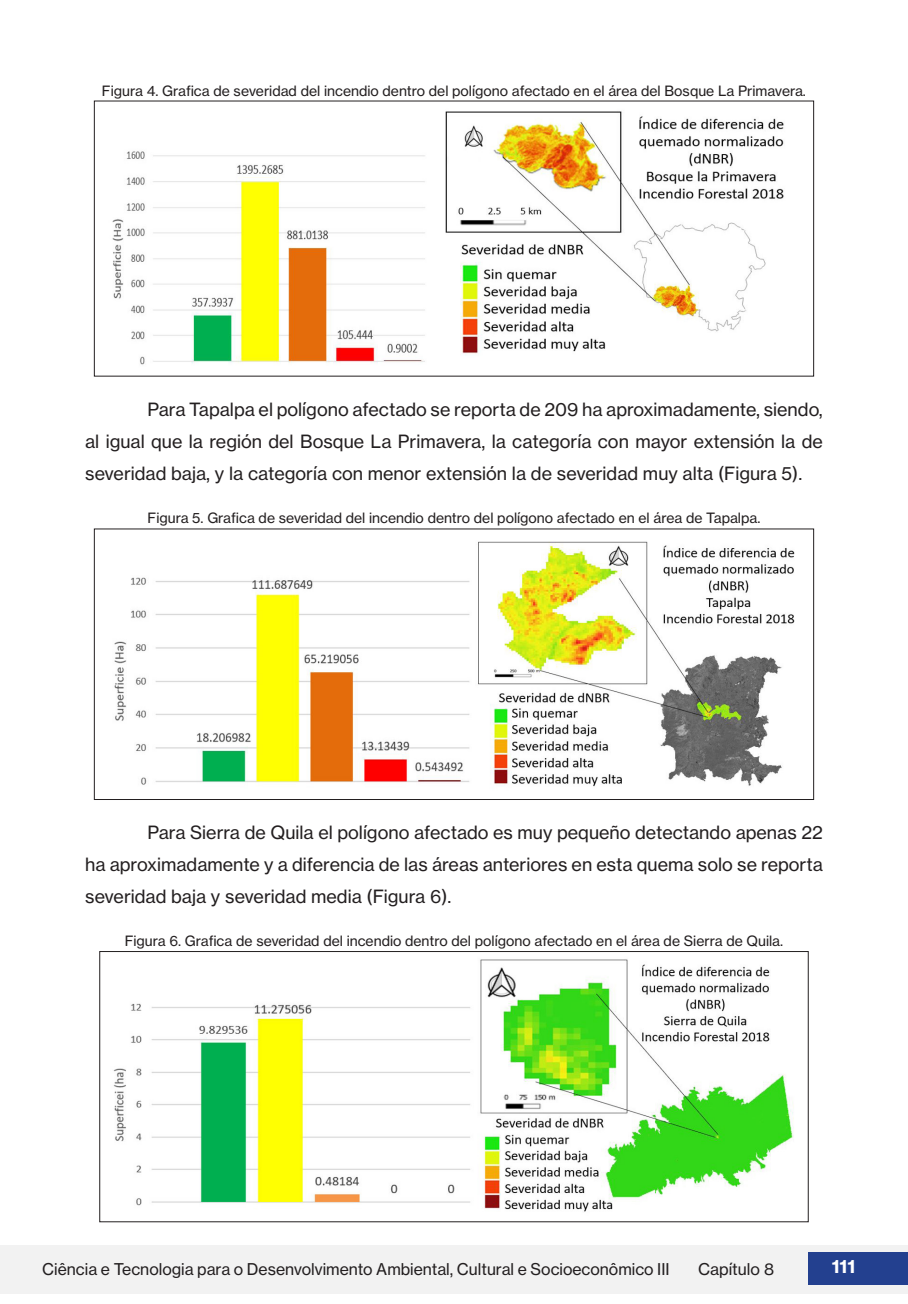
<style>
.page{position:relative;width:908px;height:1304px;background:#fff}
.page>*{position:absolute;margin:0;border:0;box-sizing:border-box;transform-origin:0 0}
.CORPO_DO_TEXTO_ATUAL{font:18px/32px "N Haas Grotesk TX Pro 55 Rg";color:#231f20;text-align:justify}
.t1{font:18px "N Haas Grotesk TX Pro 75 Bd";color:#fff}
.t2{font:16px "N Haas Grotesk TX Pro 55 Rg";color:#231f20}
.LEGENDAS_DE_TABELAS_E_IMAGENS{font:14px "N Haas Grotesk TX Pro 55 Rg";color:#231f20}
</style>
<div class="page">
<div style="left:0;top:1245px;width:907px;height:49px;background:#f2f2f2"></div>
<div style="left:808px;top:1252px;width:99px;height:33px;background:#23408f"></div>
<img style="left:112px;top:111px;width:672px;height:254px">
<img style="left:114px;top:541px;width:681px;height:246px">
<div style="left:94px;top:529px;width:719px;height:271px;border:1px solid #231f20"></div>
<img style="left:113px;top:959px;width:681px;height:253px">
<div style="left:99px;top:951px;width:709px;height:271px;border:1px solid #231f20"></div>
<p class="LEGENDAS_DE_TABELAS_E_IMAGENS" style="left:102px;top:82px;width:705px">Figura 4. Grafica de severidad del incendio dentro del polígono afectado en el área del Bosque La Primavera.</p>
<p class="CORPO_DO_TEXTO_ATUAL" style="left:85px;top:393px;width:739px;text-indent:62px">Para Tapalpa el polígono afectado se reporta de 209 ha aproximadamente, siendo, al igual que la región del Bosque La Primavera, la categoría con mayor extensión la de severidad baja, y la categoría con menor extensión la de severidad muy alta (Figura 5).</p>
<p class="LEGENDAS_DE_TABELAS_E_IMAGENS" style="left:147px;top:509px;width:614px">Figura 5. Grafica de severidad del incendio dentro del polígono afectado en el área de Tapalpa.</p>
<p class="CORPO_DO_TEXTO_ATUAL" style="left:85px;top:817px;width:739px;text-indent:62px">Para Sierra de Quila el polígono afectado es muy pequeño detectando apenas 22 ha aproximadamente y a diferencia de las áreas anteriores en esta quema solo se reporta severidad baja y severidad media (Figura 6).</p>
<p class="LEGENDAS_DE_TABELAS_E_IMAGENS" style="left:125px;top:932px;width:659px">Figura 6. Grafica de severidad del incendio dentro del polígono afectado en el área de Sierra de Quila.</p>
<p class="t2" style="left:42px;top:1260px;width:628px">Ciência e Tecnologia para o Desenvolvimento Ambiental, Cultural e Socioeconômico III</p>
<p class="t2" style="left:697px;top:1260px;width:78px">Capítulo 8</p>
<p class="t1" style="left:831px;top:1255px;width:25px">111</p>
</div>
